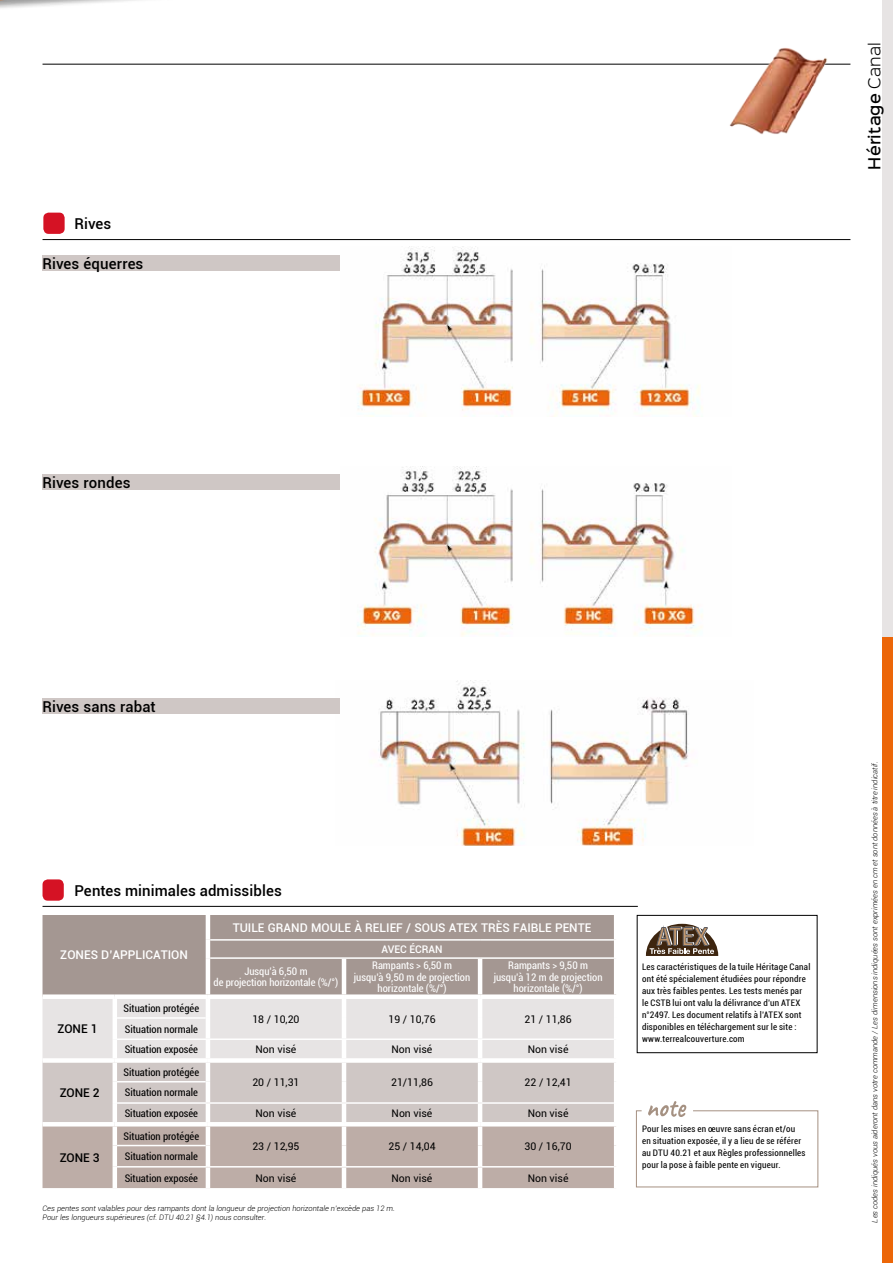
<style>
.page{position:relative;width:893px;height:1263px;background:#fff}
.page>*{position:absolute;margin:0;border:0;box-sizing:border-box;transform-origin:0 0}
.t1{font:500 15px "Roboto";letter-spacing:.005em;color:#000}
.t2{font:500 15px "Sinkin Sans 500";letter-spacing:.005em;color:#000}
.t3{font:500 12px "Roboto";color:#fff}
.t4{font:500 12px "Roboto";color:#000}
.t5{font:condensed 10.5px/20.5px "Roboto";color:#000}
.t6{font:condensed 10.5px/11.2px "Roboto";color:#fff;text-align:center}
.t7{font:10.5px "Roboto";color:#000}
.t8{font:500 10.5px "Roboto";color:#fff}
.t9{font:condensed 9px/12px "Roboto";letter-spacing:.025em;color:#000}
.t10{font:italic 300 7.5px/9px "Roboto";color:#000}
.s1{font-family:"Sinkin Sans 300";font-weight:300}
</style>
<div class="page">
<div style="left:43px;top:213px;width:22px;height:21px;background:#d51224;border-radius:5px"></div>
<hr style="left:43px;top:906px;width:595px;height:1px;background:#000">
<div style="left:43px;top:879px;width:21px;height:22px;background:#d51224;border-radius:5px"></div>
<div style="left:882px;top:0;width:11px;height:638px;background:#e7e4e4"></div>
<div style="left:882px;top:638px;width:11px;height:625px;background:#ec6608"></div>
<hr style="left:43px;top:64px;width:807px;height:1px;background:#000">
<img style="left:358px;top:247px;width:344px;height:170px">
<img style="left:357px;top:466px;width:346px;height:170px">
<img style="left:378px;top:680px;width:311px;height:166px">
<hr style="left:43px;top:239px;width:807px;height:1px;background:#000">
<div style="left:43px;top:255px;width:297px;height:16px;background:#cfc7c5"></div>
<div style="left:43px;top:474px;width:297px;height:16px;background:#cfc7c5"></div>
<div style="left:43px;top:698px;width:297px;height:16px;background:#cfc7c5"></div>
<img style="left:720px;top:47px;width:116px;height:88px">
<div style="left:637px;top:915px;width:180px;height:138px;border:1px solid #000"></div>
<div style="left:43px;top:915px;width:571px;height:79px;background:#a49792"></div>
<svg style="left:43px;top:999px;width:571px;height:189px;background:#d1c8c5"></svg>
<hr style="left:206px;top:915px;width:4px;height:25px;background:#fff">
<hr style="left:206px;top:940px;width:4px;height:18px;background:#fff">
<hr style="left:206px;top:958px;width:4px;height:36px;background:#fff">
<hr style="left:342px;top:959px;width:4px;height:35px;background:#fff">
<hr style="left:478px;top:959px;width:4px;height:35px;background:#fff">
<hr style="left:206px;top:999px;width:4px;height:19px;background:#fff">
<hr style="left:342px;top:999px;width:4px;height:19px;background:#fff">
<hr style="left:478px;top:999px;width:4px;height:19px;background:#fff">
<hr style="left:206px;top:1018px;width:4px;height:20px;background:#fff">
<hr style="left:342px;top:1018px;width:4px;height:20px;background:#fff">
<hr style="left:478px;top:1018px;width:4px;height:20px;background:#fff">
<hr style="left:206px;top:1040px;width:4px;height:18px;background:#fff">
<hr style="left:342px;top:1040px;width:4px;height:18px;background:#fff">
<hr style="left:478px;top:1040px;width:4px;height:18px;background:#fff">
<hr style="left:206px;top:1063px;width:4px;height:19px;background:#fff">
<hr style="left:342px;top:1063px;width:4px;height:19px;background:#fff">
<hr style="left:478px;top:1063px;width:4px;height:19px;background:#fff">
<hr style="left:206px;top:1082px;width:4px;height:20px;background:#fff">
<hr style="left:342px;top:1082px;width:4px;height:20px;background:#fff">
<hr style="left:478px;top:1082px;width:4px;height:20px;background:#fff">
<hr style="left:206px;top:1104px;width:4px;height:18px;background:#fff">
<hr style="left:342px;top:1104px;width:4px;height:18px;background:#fff">
<hr style="left:478px;top:1104px;width:4px;height:18px;background:#fff">
<hr style="left:206px;top:1126px;width:4px;height:19px;background:#fff">
<hr style="left:342px;top:1126px;width:4px;height:19px;background:#fff">
<hr style="left:478px;top:1126px;width:4px;height:19px;background:#fff">
<hr style="left:206px;top:1145px;width:4px;height:21px;background:#fff">
<hr style="left:342px;top:1145px;width:4px;height:21px;background:#fff">
<hr style="left:478px;top:1145px;width:4px;height:21px;background:#fff">
<hr style="left:206px;top:1167px;width:4px;height:21px;background:#fff">
<hr style="left:342px;top:1167px;width:4px;height:21px;background:#fff">
<hr style="left:478px;top:1167px;width:4px;height:21px;background:#fff">
<hr style="left:113px;top:999px;width:4px;height:19px;background:#fff">
<hr style="left:113px;top:1018px;width:4px;height:21px;background:#fff">
<hr style="left:113px;top:1039px;width:4px;height:19px;background:#fff">
<div style="left:43px;top:1058px;width:72px;height:5px;background:#fff"></div>
<div style="left:115px;top:1058px;width:93px;height:5px;background:#fff"></div>
<hr style="left:113px;top:1063px;width:4px;height:19px;background:#fff">
<div style="left:208px;top:1058px;width:136px;height:5px;background:#fff"></div>
<div style="left:344px;top:1058px;width:136px;height:5px;background:#fff"></div>
<div style="left:480px;top:1058px;width:138px;height:5px;background:#fff"></div>
<hr style="left:113px;top:1082px;width:4px;height:21px;background:#fff">
<hr style="left:113px;top:1103px;width:4px;height:19px;background:#fff">
<hr style="left:43px;top:1122px;width:72px;height:4px;background:#fff">
<hr style="left:115px;top:1122px;width:93px;height:4px;background:#fff">
<hr style="left:113px;top:1126px;width:4px;height:19px;background:#fff">
<hr style="left:208px;top:1122px;width:136px;height:4px;background:#fff">
<hr style="left:344px;top:1122px;width:136px;height:4px;background:#fff">
<hr style="left:480px;top:1122px;width:138px;height:4px;background:#fff">
<hr style="left:113px;top:1145px;width:4px;height:22px;background:#fff">
<hr style="left:113px;top:1167px;width:4px;height:21px;background:#fff">
<hr style="left:210px;top:939px;width:134px;height:2px;background:#fff">
<hr style="left:344px;top:939px;width:136px;height:2px;background:#fff">
<hr style="left:480px;top:939px;width:134px;height:2px;background:#fff">
<hr style="left:210px;top:957px;width:134px;height:2px;background:#fff">
<hr style="left:344px;top:957px;width:136px;height:2px;background:#fff">
<hr style="left:480px;top:957px;width:134px;height:2px;background:#fff">
<hr style="left:117px;top:1017px;width:89px;height:2px;background:#fff">
<hr style="left:117px;top:1038px;width:91px;height:2px;background:#fff">
<hr style="left:208px;top:1038px;width:136px;height:2px;background:#fff">
<hr style="left:344px;top:1038px;width:136px;height:2px;background:#fff">
<hr style="left:480px;top:1038px;width:134px;height:2px;background:#fff">
<hr style="left:117px;top:1081px;width:89px;height:1px;background:#fff">
<hr style="left:117px;top:1102px;width:91px;height:2px;background:#fff">
<hr style="left:208px;top:1102px;width:136px;height:2px;background:#fff">
<hr style="left:344px;top:1102px;width:136px;height:2px;background:#fff">
<hr style="left:480px;top:1102px;width:134px;height:2px;background:#fff">
<hr style="left:117px;top:1145px;width:89px;height:1px;background:#fff">
<hr style="left:117px;top:1166px;width:91px;height:1px;background:#fff">
<hr style="left:208px;top:1166px;width:136px;height:1px;background:#fff">
<hr style="left:344px;top:1166px;width:136px;height:1px;background:#fff">
<hr style="left:480px;top:1166px;width:134px;height:1px;background:#fff">
<svg style="left:646px;top:924px;width:72px;height:32px"></svg>
<svg style="left:636px;top:1101px;width:183px;height:87px"></svg>
<h1 class="t1" style="left:74px;top:213px;width:38px">Rives</h1>
<h1 class="t1" style="left:43px;top:253px;width:102px">Rives équerres</h1>
<h1 class="t1" style="left:43px;top:472px;width:89px">Rives rondes</h1>
<h1 class="t2" style="left:861px;top:170px;width:129px;rotate:-90deg">Héritage <span class="s1">Canal</span></h1>
<h1 class="t1" style="left:43px;top:696px;width:115px">Rives sans rabat</h1>
<h1 class="t1" style="left:74px;top:880px;width:209px">Pentes minimales admissibles</h1>
<h2 class="t3" style="left:60px;top:946px;width:129px">ZONES D’APPLICATION</h2>
<h2 class="t4" style="left:58px;top:1020px;width:41px">ZONE 1</h2>
<h2 class="t4" style="left:60px;top:1084px;width:41px">ZONE 2</h2>
<p class="t5" style="left:124px;top:998px;width:77px">Situation protégée</p>
<p class="t5" style="left:125px;top:1018px;width:75px">Situation normale<br>Situation exposée</p>
<p class="t5" style="left:124px;top:1061px;width:77px">Situation protégée</p>
<p class="t5" style="left:125px;top:1082px;width:75px">Situation normale<br>Situation exposée</p>
<h2 class="t3" style="left:233px;top:919px;width:360px">TUILE GRAND MOULE À RELIEF / SOUS ATEX TRÈS FAIBLE PENTE</h2>
<p class="t8" style="left:381px;top:942px;width:63px">AVEC ÉCRAN</p>
<p class="t6" style="left:213px;top:965px;width:126px">Jusqu’à 6,50 m<br>de projection horizontale (%/°)</p>
<p class="t6" style="left:354px;top:959px;width:118px">Rampants &gt; 6,50 m<br>jusqu’à 9,50 m de projection horizontale (%/°)</p>
<p class="t6" style="left:494px;top:959px;width:110px">Rampants &gt; 9,50 m jusqu’à 12 m de projection horizontale (%/°)</p>
<p class="t7" style="left:252px;top:1011px;width:49px">18 / 10,20</p>
<p class="t7" style="left:388px;top:1011px;width:49px">19 / 10,76</p>
<p class="t7" style="left:525px;top:1011px;width:49px">21 / 11,86</p>
<p class="t7" style="left:256px;top:1042px;width:42px">Non visé</p>
<p class="t7" style="left:392px;top:1042px;width:42px">Non visé</p>
<p class="t7" style="left:528px;top:1042px;width:42px">Non visé</p>
<p class="t7" style="left:252px;top:1075px;width:49px">20 / 11,31</p>
<p class="t7" style="left:391px;top:1075px;width:43px">21/11,86</p>
<p class="t7" style="left:525px;top:1075px;width:49px">22 / 12,41</p>
<p class="t7" style="left:256px;top:1106px;width:42px">Non visé</p>
<p class="t7" style="left:392px;top:1106px;width:42px">Non visé</p>
<p class="t7" style="left:528px;top:1106px;width:42px">Non visé</p>
<p class="t5" style="left:124px;top:1125px;width:77px">Situation protégée</p>
<p class="t7" style="left:252px;top:1139px;width:49px">23 / 12,95</p>
<p class="t7" style="left:388px;top:1139px;width:49px">25 / 14,04</p>
<p class="t7" style="left:525px;top:1139px;width:49px">30 / 16,70</p>
<p class="t5" style="left:125px;top:1145px;width:75px;line-height:21.6px">Situation normale<br>Situation exposée</p>
<h2 class="t4" style="left:60px;top:1149px;width:41px">ZONE 3</h2>
<p class="t7" style="left:256px;top:1171px;width:42px">Non visé</p>
<p class="t7" style="left:392px;top:1171px;width:42px">Non visé</p>
<p class="t7" style="left:528px;top:1171px;width:42px">Non visé</p>
<p class="t10" style="left:43px;top:1204px;width:354px">Ces pentes sont valables pour des rampants dont la longueur de projection horizontale n’excède pas 12 m.<br>Pour les longueurs supérieures (cf. DTU 40.21 §4.1) nous consulter.</p>
<p class="t9" style="left:642px;top:960px;width:170px">Les caractéristiques de la tuile Héritage Canal ont été spécialement étudiées pour répondre aux très faibles pentes. Les tests menés par le CSTB lui ont valu la délivrance d’un ATEX n°2497. Les document relatifs à l’ATEX sont disponibles en téléchargement sur le site : www.terrealcouverture.com</p>
<p class="t9" style="left:642px;top:1122px;width:165px">Pour les mises en œuvre sans écran et/ou en situation exposée, il y a lieu de se référer au DTU 40.21 et aux Règles professionnelles pour la pose à faible pente en vigueur.</p>
<p class="t10" style="left:870px;top:1222px;width:462px;rotate:-90deg">Les codes indiqués vous aideront dans votre commande / Les dimensions indiquées sont exprimées en cm et sont données à titre indicatif.</p>
</div>
